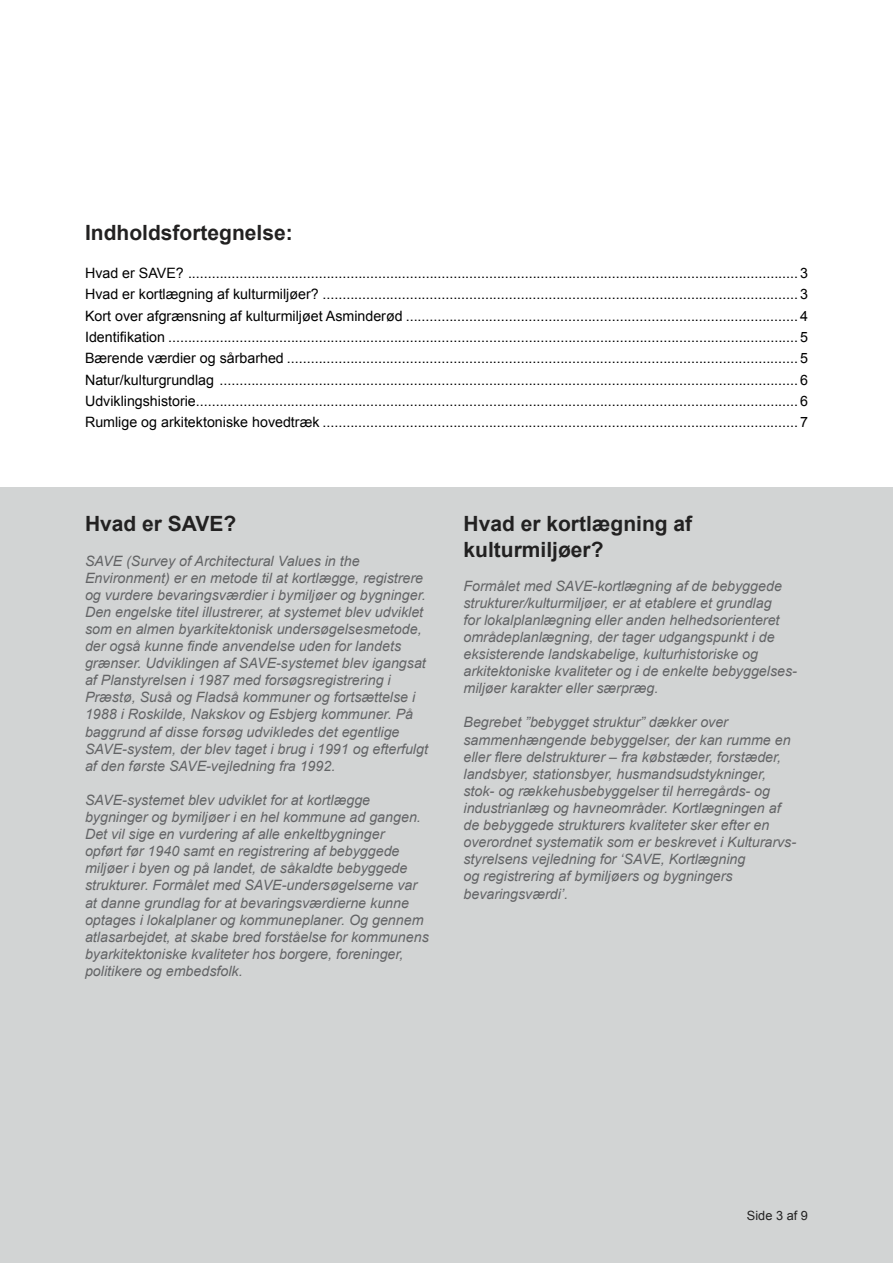
<style>
.page{position:relative;width:893px;height:1263px;background:#fff}
.page>*{position:absolute;margin:0;border:0;box-sizing:border-box;transform-origin:0 0}
.t1{font:700 21px/25.2px "Arial";color:#222121}
.t2{font:italic 14.25px/17.1px "Arial";color:#636466}
.t3{font:14.25px/21.3px "Arial";color:#010101;text-align:justify}
.t4{font:12.75px "Arial";color:#222121}
</style>
<div class="page">
<div style="left:0;top:487px;width:893px;height:776px;background:#d2d4d4"></div>
<h1 class="t1" style="left:85px;top:220px;width:209px">Indholdsfortegnelse:</h1>
<p class="t3" style="left:85px;top:262px;width:724px">Hvad er SAVE? ..........................................................................................................................................................3<br>Hvad er kortlægning af kulturmiljøer? ........................................................................................................................ 3<br>Kort over afgrænsning af kulturmiljøet Asminderød ................................................................................................... 4<br>Identifikation ...............................................................................................................................................................5<br>Bærende værdier og sårbarhed .................................................................................................................................5<br>Natur/kulturgrundlag ..................................................................................................................................................6<br>Udviklingshistorie........................................................................................................................................................6<br>Rumlige og arkitektoniske hovedtræk ........................................................................................................................ 7</p>
<h1 class="t1" style="left:85px;top:512px;width:153px">Hvad er SAVE?</h1>
<p class="t2" style="left:85px;top:552px;width:344px">SAVE (Survey of Architectural Values in the Environment) er en metode til at kortlægge, registrere og vurdere bevaringsværdier i bymiljøer og bygninger.<br>Den engelske titel illustrerer, at systemet blev udviklet som en almen byarkitektonisk undersøgelsesmetode, der også kunne finde anvendelse uden for landets grænser. Udviklingen af SAVE-systemet blev igangsat af Planstyrelsen i 1987 med forsøgsregistrering i Præstø, Suså og Fladså kommuner og fortsættelse i 1988 i Roskilde, Nakskov og Esbjerg kommuner. På baggrund af disse forsøg udvikledes det egentlige SAVE-system, der blev taget i brug i 1991 og efterfulgt af den første SAVE-vejledning fra 1992.</p>
<p class="t2" style="left:85px;top:791px;width:345px">SAVE-systemet blev udviklet for at kortlægge bygninger og bymiljøer i en hel kommune ad gangen.<br>Det vil sige en vurdering af alle enkeltbygninger<br>opført før 1940 samt en registrering af bebyggede miljøer i byen og på landet, de såkaldte bebyggede strukturer. Formålet med SAVE-undersøgelserne var at danne grundlag for at bevaringsværdierne kunne optages i lokalplaner og kommuneplaner. Og gennem atlasarbejdet, at skabe bred forståelse for kommunens byarkitektoniske kvaliteter hos borgere, foreninger, politikere og embedsfolk.</p>
<h1 class="t1" style="left:463px;top:512px;width:230px">Hvad er kortlægning af kulturmiljøer?</h1>
<p class="t2" style="left:463px;top:577px;width:335px">Formålet med SAVE-kortlægning af de bebyggede strukturer/kulturmiljøer, er at etablere et grundlag<br>for lokalplanlægning eller anden helhedsorienteret områdeplanlægning, der tager udgangspunkt i de eksisterende landskabelige, kulturhistoriske og arkitektoniske kvaliteter og i de enkelte bebyggelses&shy;miljøer karakter eller særpræg.</p>
<p class="t2" style="left:463px;top:714px;width:334px">Begrebet ”bebygget struktur” dækker over sammenhængende bebyggelser, der kan rumme en eller flere delstrukturer – fra købstæder, forstæder, landsbyer, stationsbyer, husmandsudstykninger, stok- og rækkehusbebyggelser til herregårds- og industrianlæg og havneområder. Kortlægningen af de bebyggede strukturers kvaliteter sker efter en overordnet systematik som er beskrevet i Kulturarvs&shy;styrelsens vejledning for ‘SAVE, Kortlægning<br>og registrering af bymiljøers og bygningers bevaringsværdi’.</p>
<p class="t4" style="left:747px;top:1207px;width:62px">Side 3 af 9</p>
</div>
